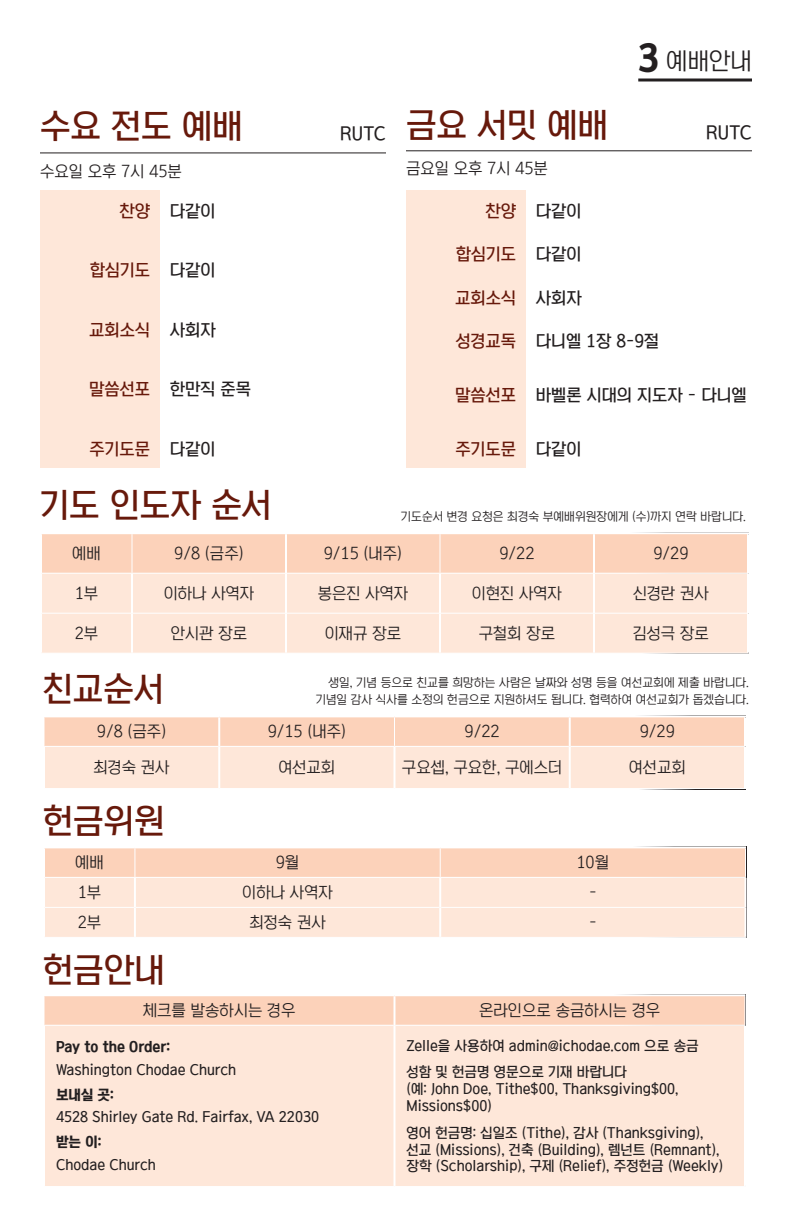
<style>
.page{position:relative;width:792px;height:1224px;background:#fff}
.page>*{position:absolute;margin:0;border:0;box-sizing:border-box;transform-origin:0 0}
.t1{font:34px "Korean TITGD2 R";color:#67190b}
.t2{font:24px "Korean TITGD1 R";color:#231f20}
.t3{font:18px "Korean TITGD2 R";letter-spacing:-.005em;color:#231f20}
.t4{font:17px "Korean TITGD2 R";color:#231f20}
.t5{font:17px "Korean TITGD2 R";color:#67190b}
.t6{font:16px "Korean TITGD1 R";color:#231f20}
.t7{font:14px/16.8px "Korean TITGD2 R";color:#231f20}
.t8{font:14px "Korean TITGD4 R";color:#231f20}
.t9{font:12px "Korean TITGD1 R";color:#231f20}
.s1{color:#67190b}
.s2{color:#231f20}
.s3{font-family:"Korean TITGD4 R";font-size:36px}
</style>
<div class="page">
<hr style="left:406px;top:150px;width:346px;height:1px;background:#231f20">
<div style="left:406px;top:190px;width:120px;height:278px;background:#fee7d9"></div>
<hr style="left:40px;top:153px;width:346px;height:1px;background:#231f20">
<div style="left:40px;top:190px;width:120px;height:278px;background:#fee7d9"></div>
<hr style="left:638px;top:79px;width:114px;height:3px;background:#231f20">
<div style="left:45px;top:878px;width:699px;height:59px;background:#fee7d9"></div>
<div style="left:45px;top:848px;width:701px;height:29px;background:#fcd2ba"></div>
<hr style="left:45px;top:907px;width:89px;height:1px;background:#fff">
<hr style="left:136px;top:907px;width:303px;height:1px;background:#fff">
<hr style="left:441px;top:907px;width:303px;height:1px;background:#fff">
<hr style="left:134px;top:878px;width:2px;height:29px;background:#fff">
<hr style="left:439px;top:878px;width:2px;height:29px;background:#fff">
<hr style="left:134px;top:907px;width:2px;height:30px;background:#fff">
<hr style="left:439px;top:907px;width:2px;height:30px;background:#fff">
<div style="left:42px;top:534px;width:705px;height:39px;background:#fcd2ba"></div>
<div style="left:42px;top:574px;width:705px;height:79px;background:#fee7d9"></div>
<hr style="left:132px;top:534px;width:1px;height:39px;background:#fff">
<hr style="left:440px;top:534px;width:1px;height:39px;background:#fff">
<hr style="left:42px;top:613px;width:89px;height:1px;background:#fff">
<hr style="left:133px;top:613px;width:152px;height:1px;background:#fff">
<hr style="left:287px;top:613px;width:152px;height:1px;background:#fff">
<hr style="left:441px;top:613px;width:152px;height:1px;background:#fff">
<hr style="left:595px;top:613px;width:152px;height:1px;background:#fff">
<hr style="left:285px;top:534px;width:2px;height:39px;background:#fff">
<hr style="left:593px;top:534px;width:2px;height:39px;background:#fff">
<hr style="left:131px;top:574px;width:2px;height:39px;background:#fff">
<hr style="left:285px;top:573px;width:2px;height:40px;background:#fff">
<hr style="left:439px;top:574px;width:2px;height:39px;background:#fff">
<hr style="left:593px;top:573px;width:2px;height:40px;background:#fff">
<hr style="left:131px;top:613px;width:2px;height:40px;background:#fff">
<hr style="left:285px;top:613px;width:2px;height:40px;background:#fff">
<hr style="left:439px;top:613px;width:2px;height:40px;background:#fff">
<hr style="left:593px;top:613px;width:2px;height:40px;background:#fff">
<svg style="left:44px;top:717px;width:700px;height:71px;background:#fddfcd"></svg>
<hr style="left:44px;top:746px;width:174px;height:1px;background:#fff">
<hr style="left:220px;top:746px;width:174px;height:1px;background:#fff">
<hr style="left:394px;top:746px;width:175px;height:1px;background:#fff">
<hr style="left:571px;top:746px;width:173px;height:1px;background:#fff">
<hr style="left:218px;top:717px;width:2px;height:29px;background:#fff">
<hr style="left:569px;top:717px;width:2px;height:29px;background:#fff">
<hr style="left:43px;top:747px;width:2px;height:41px;background:#fff">
<hr style="left:218px;top:746px;width:2px;height:42px;background:#fff">
<hr style="left:394px;top:747px;width:2px;height:41px;background:#fff">
<hr style="left:569px;top:746px;width:2px;height:42px;background:#fff">
<div style="left:45px;top:1026px;width:699px;height:160px;background:#fee7d9"></div>
<svg style="left:44px;top:996px;width:700px;height:29px;background:#fcd2bb"></svg>
<hr style="left:394px;top:996px;width:2px;height:29px;background:#fff">
<hr style="left:394px;top:1025px;width:2px;height:161px;background:#fff">
<h1 class="t1" style="left:40px;top:108px;width:204px">수요 전도 예배</h1>
<p class="t6" style="left:40px;top:162px;width:143px">수요일 오후 7시 45분</p>
<p class="t3" style="left:340px;top:124px;width:47px">RUTC</p>
<h1 class="t1" style="left:406px;top:106px;width:203px">금요 서밋 예배</h1>
<p class="t6" style="left:406px;top:160px;width:143px">금요일 오후 7시 45분</p>
<p class="t4" style="left:119px;top:201px;width:97px"><span class="s1">찬양</span> 다같이</p>
<p class="t4" style="left:485px;top:201px;width:97px"><span class="s1">찬양</span> 다같이</p>
<p class="t5" style="left:90px;top:261px;width:127px">합심기도 <span class="s2">다같이</span></p>
<p class="t5" style="left:456px;top:245px;width:127px">합심기도 <span class="s2">다같이</span></p>
<p class="t5" style="left:455px;top:288px;width:128px">교회소식 <span class="s2">사회자</span></p>
<h2 class="t2" style="left:638px;top:48px;width:115px"><span class="s3">3</span> 예배안내</h2>
<p class="t3" style="left:706px;top:123px;width:47px">RUTC</p>
<p class="t5" style="left:89px;top:320px;width:128px">교회소식 <span class="s2">사회자</span></p>
<p class="t4" style="left:89px;top:380px;width:164px"><span class="s1">말씀선포</span> 한만직 준목</p>
<p class="t5" style="left:89px;top:439px;width:127px">주기도문 <span class="s2">다같이</span></p>
<h1 class="t1" style="left:40px;top:487px;width:233px">기도 인도자 순서</h1>
<p class="t4" style="left:456px;top:332px;width:205px"><span class="s1">성경교독</span> 다니엘 1장 8-9절</p>
<p class="t4" style="left:455px;top:386px;width:293px"><span class="s1">말씀선포</span> 바벨론 시대의 지도자 - 다니엘</p>
<p class="t5" style="left:455px;top:439px;width:127px">주기도문 <span class="s2">다같이</span></p>
<p class="t9" style="left:401px;top:510px;width:347px">기도순서 변경 요청은 최경숙 부예배위원장에게 (수)까지 연락 바랍니다.</p>
<p class="t6" style="left:72px;top:545px;width:30px">예배</p>
<p class="t6" style="left:174px;top:545px;width:71px">9/8 (금주)</p>
<p class="t6" style="left:324px;top:545px;width:80px">9/15 (내주)</p>
<p class="t6" style="left:499px;top:545px;width:37px">9/22</p>
<p class="t6" style="left:653px;top:545px;width:37px">9/29</p>
<p class="t6" style="left:75px;top:585px;width:25px">1부</p>
<p class="t6" style="left:164px;top:585px;width:92px">이하나 사역자</p>
<p class="t6" style="left:318px;top:585px;width:92px">봉은진 사역자</p>
<p class="t6" style="left:472px;top:585px;width:92px">이현진 사역자</p>
<p class="t6" style="left:633px;top:585px;width:77px">신경란 권사</p>
<p class="t6" style="left:75px;top:625px;width:25px">2부</p>
<p class="t6" style="left:171px;top:625px;width:78px">안시관 장로</p>
<p class="t6" style="left:325px;top:625px;width:78px">이재규 장로</p>
<p class="t6" style="left:479px;top:625px;width:78px">구철회 장로</p>
<p class="t6" style="left:633px;top:625px;width:77px">김성극 장로</p>
<h1 class="t1" style="left:43px;top:670px;width:123px">친교순서</h1>
<p class="t9" style="left:329px;top:676px;width:422px">생일, 기념 등으로 친교를 희망하는 사람은 날짜와 성명 등을 여선교회에 제출 바랍니다.</p>
<p class="t9" style="left:316px;top:693px;width:435px">기념일 감사 식사를 소정의 헌금으로 지원하셔도 됩니다. 협력하여 여선교회가 돕겠습니다.</p>
<p class="t6" style="left:97px;top:723px;width:71px">9/8 (금주)</p>
<p class="t6" style="left:268px;top:723px;width:80px">9/15 (내주)</p>
<p class="t6" style="left:465px;top:723px;width:37px">9/22</p>
<p class="t6" style="left:640px;top:723px;width:37px">9/29</p>
<p class="t6" style="left:94px;top:759px;width:78px">최경숙 권사</p>
<p class="t6" style="left:278px;top:759px;width:58px">여선교회</p>
<p class="t6" style="left:402px;top:759px;width:162px">구요셉, 구요한, 구에스더</p>
<p class="t6" style="left:629px;top:759px;width:58px">여선교회</p>
<h1 class="t1" style="left:43px;top:803px;width:124px">헌금위원</h1>
<p class="t6" style="left:75px;top:854px;width:30px">예배</p>
<p class="t6" style="left:276px;top:854px;width:25px">9월</p>
<p class="t6" style="left:577px;top:854px;width:34px">10월</p>
<p class="t6" style="left:78px;top:884px;width:25px">1부</p>
<p class="t6" style="left:242px;top:884px;width:92px">이하나 사역자</p>
<p class="t6" style="left:589px;top:884px;width:9px">-</p>
<p class="t6" style="left:78px;top:914px;width:25px">2부</p>
<p class="t6" style="left:249px;top:914px;width:78px">최정숙 권사</p>
<p class="t6" style="left:589px;top:914px;width:9px">-</p>
<h1 class="t1" style="left:43px;top:952px;width:123px">헌금안내</h1>
<p class="t6" style="left:143px;top:1002px;width:154px">체크를 발송하시는 경우</p>
<p class="t6" style="left:479px;top:1002px;width:183px">온라인으로 송금하시는 경우</p>
<p class="t8" style="left:56px;top:1039px;width:116px">Pay to the Order:</p>
<p class="t7" style="left:56px;top:1061px;width:182px">Washington Chodae Church</p>
<p class="t8" style="left:56px;top:1087px;width:59px">보내실 곳:</p>
<p class="t7" style="left:56px;top:1109px;width:265px">4528 Shirley Gate Rd. Fairfax, VA 22030</p>
<p class="t8" style="left:56px;top:1135px;width:47px">받는 이:</p>
<p class="t7" style="left:56px;top:1157px;width:101px">Chodae Church</p>
<p class="t7" style="left:407px;top:1032px;width:294px;line-height:26.8px">Zelle을 사용하여 admin@ichodae.com 으로 송금 성함 및 헌금명 영문으로 기재 바랍니다</p>
<p class="t7" style="left:407px;top:1081px;width:274px">(예: John Doe, Tithe$00, Thanksgiving$00,<br>Missions$00)</p>
<p class="t7" style="left:407px;top:1124px;width:318px">영어 헌금명: 십일조 (Tithe), 감사 (Thanksgiving), 선교 (Missions), 건축 (Building), 렘넌트 (Remnant), 장학 (Scholarship), 구제 (Relief), 주정헌금 (Weekly)</p>
</div>
